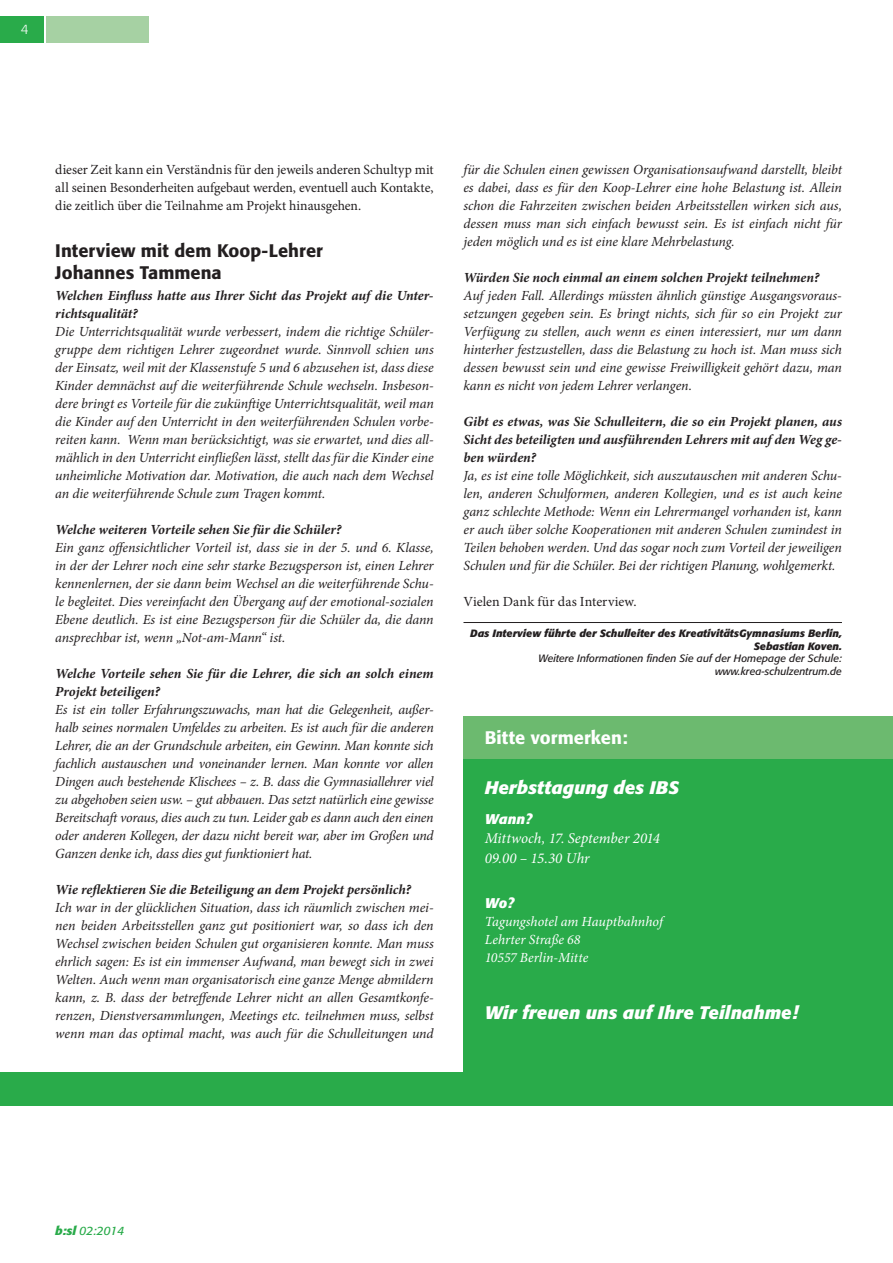
<style>
.page{position:relative;width:893px;height:1263px;background:#fff}
.page>*{position:absolute;margin:0;border:0;box-sizing:border-box;transform-origin:0 0}
.KASTEN_Head{font:italic 700 18px "Formata";letter-spacing:.005em;color:#fff}
.TEXT_Absatz-SUBSUB{font:500 18px/21.6px "Formata";letter-spacing:.005em;color:#231f20}
.KASTEN_Head-2{font:500 18px "Formata";letter-spacing:.005em;color:#fff}
.KASTEN_Fließ{font:italic 15px "Minion Pro";color:#fff}
.INTERVIEW_FRAGEN{font:italic 13.95px/18px "Minion Pro";letter-spacing:-.01em;color:#231f20;text-align:justify}
.INTERVIEW_FRAGEN-2{font:italic 700 13.95px/18px "Minion Pro";letter-spacing:-.005em;color:#231f20}
.FLIESSTEXT_Absatz_5m{font:13.95px/18px "Minion Pro";letter-spacing:-.005em;color:#231f20;text-align:justify}
.KASTEN_Fließ-2{font:italic 13.95px "Minion Pro";color:#fff}
.FLIESSTEXT_Ende{font:13.95px "Minion Pro";letter-spacing:.005em;color:#231f20}
.KASTEN_Sub{font:italic 700 13.95px "Formata";letter-spacing:.01em;color:#fff}
.t1{font:300 13.5px "Formata";color:#fff}
.t2{font:italic 12px "Formata";color:#29ab4a}
.AUTOR_FOTO{font:italic 700 10.5px "Formata";color:#231f20}
.AUTOR_FOTO-2{font:italic 10.5px "Formata";color:#231f20}
.s1{font-weight:700}
</style>
<div class="page">
<div style="left:0;top:1072px;width:893px;height:34px;background:#29ab4a"></div>
<div style="left:0;top:16px;width:44px;height:27px;background:#29ab4a"></div>
<div style="left:46px;top:16px;width:103px;height:27px;background:#a6d1a3"></div>
<div style="left:463px;top:758px;width:430px;height:327px;background:#29ab4a"></div>
<div style="left:463px;top:717px;width:430px;height:42px;background:#6cba6f"></div>
<hr style="left:463px;top:622px;width:379px;height:1px;background:#231f20">
<p class="t1" style="left:21px;top:21px;width:9px">4</p>
<p class="FLIESSTEXT_Absatz_5m" style="left:55px;top:161px;width:380px">dieser Zeit kann ein Verständnis für den jeweils anderen Schultyp mit all seinen Besonderheiten aufgebaut werden, eventuell auch Kontakte, die zeitlich über die Teilnahme am Projekt hinausgehen.</p>
<p class="TEXT_Absatz-SUBSUB" style="left:55px;top:240px;width:269px">Interview mit dem Koop-Lehrer<br>Johannes Tammena</p>
<p class="INTERVIEW_FRAGEN-2" style="left:55px;top:287px;width:380px">Welchen Einfluss hatte aus Ihrer Sicht das Projekt auf die Unter&shy;richtsqualität?</p>
<p class="INTERVIEW_FRAGEN" style="left:55px;top:323px;width:380px">Die Unterrichtsqualität wurde verbessert, indem die richtige Schüler&shy;gruppe dem richtigen Lehrer zugeordnet wurde. Sinnvoll schien uns der Einsatz, weil mit der Klassenstufe 5 und 6 abzusehen ist, dass diese Kinder demnächst auf die weiterführende Schule wechseln. Insbeson&shy;dere bringt es Vorteile für die zukünftige Unterrichtsqualität, weil man die Kinder auf den Unterricht in den weiterführenden Schulen vorbe&shy;reiten kann. Wenn man berücksichtigt, was sie erwartet, und dies all&shy;mählich in den Unterricht einfließen lässt, stellt das für die Kinder eine unheimliche Motivation dar. Motivation, die auch nach dem Wechsel an die weiterführende Schule zum Tragen kommt.</p>
<p class="INTERVIEW_FRAGEN-2" style="left:55px;top:521px;width:287px">Welche weiteren Vorteile sehen Sie für die Schüler?</p>
<p class="INTERVIEW_FRAGEN" style="left:55px;top:539px;width:380px">Ein ganz offensichtlicher Vorteil ist, dass sie in der 5. und 6. Klasse, in der der Lehrer noch eine sehr starke Bezugsperson ist, einen Lehrer kennenlernen, der sie dann beim Wechsel an die weiterführende Schu&shy;le begleitet. Dies vereinfacht den Übergang auf der emotional-sozialen Ebene deutlich. Es ist eine Bezugsperson für die Schüler da, die dann ansprechbar ist, wenn „Not-am-Mann“ ist.</p>
<p class="INTERVIEW_FRAGEN-2" style="left:55px;top:665px;width:380px">Welche Vorteile sehen Sie für die Lehrer, die sich an solch einem<br>Projekt beteiligen?</p>
<p class="INTERVIEW_FRAGEN" style="left:55px;top:701px;width:380px">Es ist ein toller Erfahrungszuwachs, man hat die Gelegenheit, außer&shy;halb seines normalen Umfeldes zu arbeiten. Es ist auch für die anderen Lehrer, die an der Grundschule arbeiten, ein Gewinn. Man konnte sich fachlich austauschen und voneinander lernen. Man konnte vor allen Dingen auch bestehende Klischees – z. B. dass die Gymnasiallehrer viel zu abgehoben seien usw. – gut abbauen. Das setzt natürlich eine gewisse Bereitschaft voraus, dies auch zu tun. Leider gab es dann auch den einen oder anderen Kollegen, der dazu nicht bereit war, aber im Großen und Ganzen denke ich, dass dies gut funktioniert hat.</p>
<p class="INTERVIEW_FRAGEN-2" style="left:55px;top:881px;width:357px">Wie reflektieren Sie die Beteiligung an dem Projekt persönlich?</p>
<p class="INTERVIEW_FRAGEN" style="left:55px;top:899px;width:380px">Ich war in der glücklichen Situation, dass ich räumlich zwischen mei&shy;nen beiden Arbeitsstellen ganz gut positioniert war, so dass ich den Wechsel zwischen beiden Schulen gut organisieren konnte. Man muss ehrlich sagen: Es ist ein immenser Aufwand, man bewegt sich in zwei Welten. Auch wenn man organisatorisch eine ganze Menge abmildern kann, z. B. dass der betreffende Lehrer nicht an allen Gesamtkonfe&shy;renzen, Dienstversammlungen, Meetings etc. teilnehmen muss, selbst wenn man das optimal macht, was auch für die Schulleitungen und</p>
<p class="INTERVIEW_FRAGEN" style="left:463px;top:161px;width:380px">für die Schulen einen gewissen Organisationsaufwand darstellt, bleibt es dabei, dass es für den Koop-Lehrer eine hohe Belastung ist. Allein schon die Fahrzeiten zwischen beiden Arbeitsstellen wirken sich aus, dessen muss man sich einfach bewusst sein. Es ist einfach nicht für jeden möglich und es ist eine klare Mehrbelastung.</p>
<p class="INTERVIEW_FRAGEN-2" style="left:463px;top:269px;width:357px">Würden Sie noch einmal an einem solchen Projekt teilnehmen?</p>
<p class="INTERVIEW_FRAGEN" style="left:463px;top:287px;width:380px">Auf jeden Fall. Allerdings müssten ähnlich günstige Ausgangsvoraus&shy;setzungen gegeben sein. Es bringt nichts, sich für so ein Projekt zur Verfügung zu stellen, auch wenn es einen interessiert, nur um dann hinterher festzustellen, dass die Belastung zu hoch ist. Man muss sich dessen bewusst sein und eine gewisse Freiwilligkeit gehört dazu, man kann es nicht von jedem Lehrer verlangen.</p>
<p class="INTERVIEW_FRAGEN-2" style="left:463px;top:413px;width:380px;text-align:justify">Gibt es etwas, was Sie Schulleitern, die so ein Projekt planen, aus Sicht des beteiligten und ausführenden Lehrers mit auf den Weg ge&shy;ben würden?</p>
<p class="INTERVIEW_FRAGEN" style="left:463px;top:467px;width:380px">Ja, es ist eine tolle Möglichkeit, sich auszutauschen mit anderen Schu&shy;len, anderen Schulformen, anderen Kollegien, und es ist auch keine ganz schlechte Methode: Wenn ein Lehrermangel vorhanden ist, kann er auch über solche Kooperationen mit anderen Schulen zumindest in Teilen behoben werden. Und das sogar noch zum Vorteil der jeweiligen Schulen und für die Schüler. Bei der richtigen Planung, wohlgemerkt.</p>
<p class="FLIESSTEXT_Ende" style="left:463px;top:593px;width:175px">Vielen Dank für das Interview.</p>
<p class="AUTOR_FOTO" style="left:470px;top:627px;width:373px">Das Interview führte der Schulleiter des KreativitätsGymnasiums Berlin,</p>
<p class="AUTOR_FOTO" style="left:754px;top:639px;width:90px">Sebastian Koven.</p>
<p class="AUTOR_FOTO-2" style="left:538px;top:652px;width:305px">Weitere Informationen finden Sie auf der Homepage der Schule:</p>
<p class="AUTOR_FOTO-2" style="left:715px;top:665px;width:128px">www.krea-schulzentrum.de</p>
<p class="KASTEN_Head-2" style="left:485px;top:726px;width:145px">Bitte vormerken:</p>
<p class="KASTEN_Head" style="left:485px;top:776px;width:196px">Herbsttagung des IBS</p>
<p class="KASTEN_Sub" style="left:485px;top:810px;width:49px">Wann?</p>
<p class="KASTEN_Fließ" style="left:485px;top:828px;width:177px">Mittwoch, 17. September 2014</p>
<p class="KASTEN_Fließ" style="left:485px;top:848px;width:107px">09.00 – 15.30 Uhr</p>
<p class="KASTEN_Sub" style="left:485px;top:894px;width:31px">Wo?</p>
<p class="KASTEN_Fließ-2" style="left:485px;top:912px;width:180px">Tagungshotel am Hauptbahnhof</p>
<p class="KASTEN_Fließ-2" style="left:485px;top:930px;width:97px">Lehrter Straße 68</p>
<p class="KASTEN_Fließ-2" style="left:485px;top:948px;width:105px">10557 Berlin-Mitte</p>
<p class="KASTEN_Head" style="left:485px;top:1001px;width:315px">Wir freuen uns auf Ihre Teilnahme!</p>
<p class="t2" style="left:55px;top:1223px;width:71px"><span class="s1">b:sl</span> 02:2014</p>
</div>
